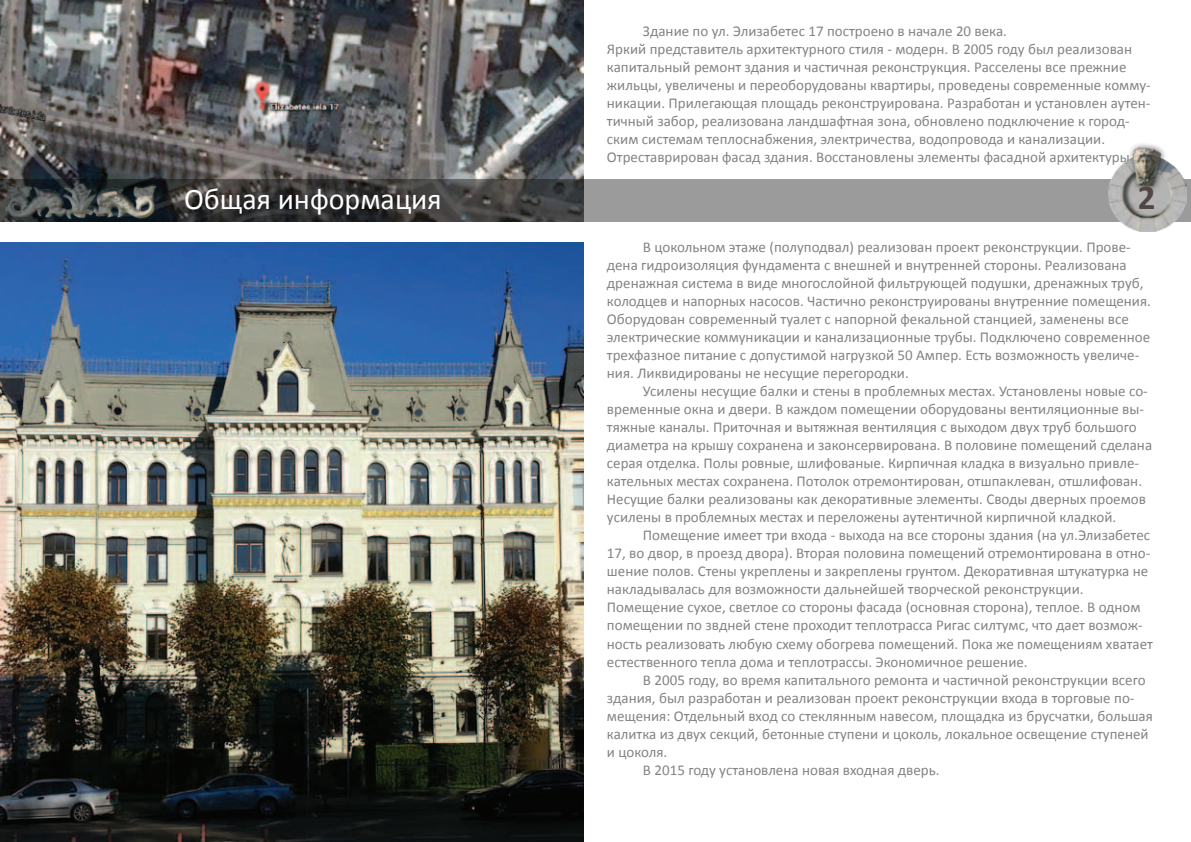
<style>
.page{position:relative;width:1191px;height:842px;background:#fff}
.page>*{position:absolute;margin:0;border:0;box-sizing:border-box;transform-origin:0 0}
.t1{font:700 35px "Calibri";color:#504646}
.t2{font:30px "Calibri";color:#fff}
.t3{font:15px/18px "Calibri";color:#040503}
</style>
<div class="page">
<img style="left:0;top:242px;width:584px;height:600px">
<img style="left:0;top:0;width:584px;height:179px">
<svg style="left:0;top:179px;width:1191px;height:42px;background:#6e6e6e"></svg>
<img style="left:1108px;top:144px;width:78px;height:88px">
<img style="left:0;top:178px;width:163px;height:42px">
<p class="t3" style="left:607px;top:22px;width:545px;text-indent:36px">Здание по ул. Элизабетес 17 построено в начале 20 века.<br>Яркий представитель архитектурного стиля - модерн. В 2005 году был реализован капитальный ремонт здания и частичная реконструкция. Расселены все прежние жильцы, увеличены и переоборудованы квартиры, проведены современные комму&shy;никации. Прилегающая площадь реконструирована. Разработан и установлен аутен&shy;тичный забор, реализована ландшафтная зона, обновлено подключение к город&shy;ским системам теплоснабжения, электричества, водопровода и канализации.<br>Отреставрирован фасад здания. Восстановлены элементы фасадной архитектуры.</p>
<h2 class="t2" style="left:184px;top:178px;width:259px">Общая информация</h2>
<h1 class="t1" style="left:1137px;top:173px;width:19px">2</h1>
<p class="t3" style="left:607px;top:238px;width:545px;text-indent:36px">В цокольном этаже (полуподвал) реализован проект реконструкции. Прове&shy;дена гидроизоляция фундамента с внешней и внутренней стороны. Реализована дренажная система в виде многослойной фильтрующей подушки, дренажных труб, колодцев и напорных насосов. Частично реконструированы внутренние помещения.<br>Оборудован современный туалет с напорной фекальной станцией, заменены все электрические коммуникации и канализационные трубы. Подключено современное трехфазное питание с допустимой нагрузкой 50 Ампер. Есть возможность увеличе&shy;ния. Ликвидированы не несущие перегородки.</p>
<p class="t3" style="left:607px;top:382px;width:547px;text-indent:36px">Усилены несущие балки и стены в проблемных местах. Установлены новые со&shy;временные окна и двери. В каждом помещении оборудованы вентиляционные вы&shy;тяжные каналы. Приточная и вытяжная вентиляция с выходом двух труб большого диаметра на крышу сохранена и законсервирована. В половине помещений сделана серая отделка. Полы ровные, шлифованые. Кирпичная кладка в визуально привле&shy;кательных местах сохранена. Потолок отремонтирован, отшпаклеван, отшлифован.<br>Несущие балки реализованы как декоративные элементы. Своды дверных проемов усилены в проблемных местах и переложены аутентичной кирпичной кладкой.</p>
<p class="t3" style="left:607px;top:526px;width:547px;text-indent:36px">Помещение имеет три входа - выхода на все стороны здания (на ул.Элизабетес 17, во двор, в проезд двора). Вторая половина помещений отремонтирована в отно&shy;шение полов. Стены укреплены и закреплены грунтом. Декоративная штукатурка не накладывалась для возможности дальнейшей творческой реконструкции.<br>Помещение сухое, светлое со стороны фасада (основная сторона), теплое. В одном помещении по звдней стене проходит теплотрасса Ригас силтумс, что дает возмож&shy;ность реализовать любую схему обогрева помещений. Пока же помещениям хватает естественного тепла дома и теплотрассы. Экономичное решение.</p>
<p class="t3" style="left:643px;top:670px;width:504px">В 2005 году, во время капитального ремонта и частичной реконструкции всего</p>
<p class="t3" style="left:607px;top:688px;width:529px">здания, был разработан и реализован проект реконструкции входа в торговые по-</p>
<p class="t3" style="left:607px;top:706px;width:547px">мещения: Отдельный вход со стеклянным навесом, площадка из брусчатки, большая</p>
<p class="t3" style="left:607px;top:724px;width:543px">калитка из двух секций, бетонные ступени и цоколь, локальное освещение ступеней</p>
<p class="t3" style="left:607px;top:742px;width:62px">и цоколя.</p>
<p class="t3" style="left:643px;top:760px;width:298px">В 2015 году установлена новая входная дверь.</p>
</div>
